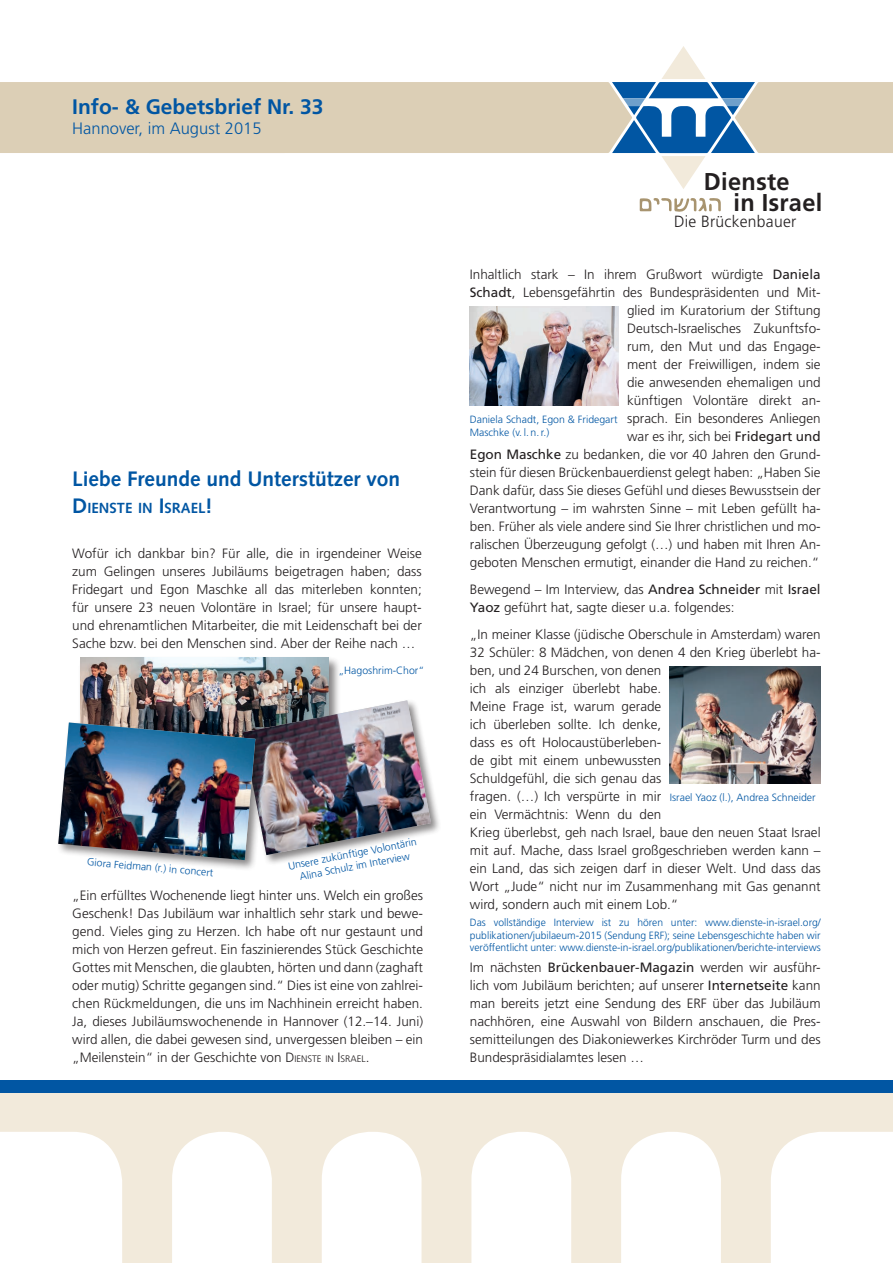
<style>
.page{position:relative;width:893px;height:1263px;background:#fff}
.page>*{position:absolute;margin:0;border:0;box-sizing:border-box;transform-origin:0 0}
.t1{font:700 24.3px/21.6px "Frutiger";color:#231f20}
.t2{font:700 21px "Syntax";color:#0156a3}
.t3{font:700 21px "Frutiger";color:#0156a3}
.t4{font:300 16.5px "Frutiger";color:#0156a3}
.t5{font:300 16.2px "Frutiger";color:#231f20}
.t6{font:700 14.7px "Syntax";color:#0156a3}
.t7{font:300 13.5px/18px "Frutiger";color:#231f20;text-align:justify}
.t8{font:300 10.5px/12.6px "Frutiger";color:#0156a3;text-align:justify}
.s1{font-size:21px}
.s2{font-style:inherit}
.s3{font-size:9.45px}
.s4{font-weight:400}
</style>
<div class="page">
<svg style="left:1px;top:1093px;width:892px;height:170px"></svg>
<div style="left:0;top:1080px;width:893px;height:13px;background:#0156a3"></div>
<svg style="left:640px;top:198px;width:81px;height:14px"></svg>
<svg style="left:0;top:46px;width:893px;height:143px"></svg>
<img style="left:470px;top:306px;width:149px;height:99px">
<div style="left:78px;top:655px;width:263px;height:120px;background:#231f20;opacity:.55"></div>
<img style="left:81px;top:658px;width:248px;height:42px">
<img style="left:670px;top:666px;width:151px;height:117px">
<div style="left:241px;top:699px;width:201px;height:167px;background:#231f20;opacity:.55"></div>
<div style="left:56px;top:720px;width:211px;height:152px;background:#231f20;opacity:.55"></div>
<img style="left:58px;top:700px;width:373px;height:160px">
<img style="left:58px;top:722px;width:197px;height:138px">
<svg style="left:0;top:1093px;width:1px;height:39px"></svg>
<h2 class="t3" style="left:72px;top:94px;width:253px">Info- &amp; Gebetsbrief Nr. 33</h2>
<p class="t4" style="left:72px;top:118px;width:191px">Hannover, im August 2015</p>
<h2 class="t2" style="left:72px;top:467px;width:329px">Liebe Freunde und Unterstützer von</h2>
<p class="t6" style="left:72px;top:499px;width:142px"><span class="s1">D</span>IENSTE IN <span class="s1">I</span>SRAEL<span class="s1">!</span></p>
<p class="t7" style="left:72px;top:544px;width:351px">Wofür ich dankbar bin? Für alle, die in irgendeiner Weise zum Gelingen unseres Jubiläums beigetragen haben; dass Fridegart und Egon Maschke all das miterleben konnten; für unsere 23 neuen Volontäre in Israel; für unsere haupt&shy;und ehrenamtlichen Mitarbeiter, die mit Leidenschaft bei der Sache bzw. bei den Menschen sind. Aber der Reihe nach …</p>
<p class="t8" style="left:88px;top:855px;width:128px;rotate:5deg">Giora Feidman (r.) in concert</p>
<p class="t8" style="left:338px;top:664px;width:87px">„Hagoshrim-Chor“</p>
<p class="t8" style="left:287px;top:860px;width:132px;text-align:center;rotate:-11deg">Unsere zukünftige Volontärin<br>Alina Schulz im Interview</p>
<p class="t7" style="left:72px;top:886px;width:352px">„Ein erfülltes Wochenende liegt hinter uns. Welch ein großes Geschenk! Das Jubiläum war inhaltlich sehr stark und bewe&shy;gend. Vieles ging zu Herzen. Ich habe oft nur gestaunt und mich von Herzen gefreut. Ein faszinierendes Stück Geschichte Gottes mit Menschen, die glaubten, hörten und dann (zaghaft oder mutig) Schritte gegangen sind.“ Dies ist eine von zahlrei&shy;chen Rückmeldungen, die uns im Nachhinein erreicht haben.<br>Ja, dieses Jubiläumswochenende in Hannover (12.–14. Juni) wird allen, die dabei gewesen sind, unvergessen bleiben – ein „Meilenstein“ in der Geschichte von <span class="s2">D</span><span class="s3">IENSTE IN</span> <span class="s2">I</span> <span class="s3">SRAEL</span>.</p>
<h1 class="t1" style="left:734px;top:171px;width:91px;text-indent:-30px">Dienste<br>in Israel</h1>
<p class="t5" style="left:674px;top:212px;width:124px">Die Brückenbauer</p>
<p class="t7" style="left:470px;top:265px;width:352px;text-align:right">Inhaltlich stark – In ihrem Grußwort würdigte <span class="s4">Daniela Schadt</span>, Lebensgefährtin des Bundespräsidenten und Mit&shy;glied im Kuratorium der Stiftung<br>Deutsch-Israelisches Zukunftsfo-<br>rum, den Mut und das Engage-<br>ment der Freiwilligen, indem sie<br>die anwesenden ehemaligen und<br>künftigen Volontäre direkt an-<br>sprach. Ein besonderes Anliegen<br>war es ihr, sich bei <span class="s4">Fridegart und<br>Egon Maschke</span> zu bedanken, die vor 40 Jahren den Grund&shy;stein für diesen Brückenbauerdienst gelegt haben: „Haben Sie Dank dafür, dass Sie dieses Gefühl und dieses Bewusstsein der Verantwortung – im wahrsten Sinne – mit Leben gefüllt ha&shy;ben. Früher als viele andere sind Sie Ihrer christlichen und mo&shy;ralischen Überzeugung gefolgt (…) und haben mit Ihren An&shy;geboten Menschen ermutigt, einander die Hand zu reichen.“</p>
<p class="t7" style="left:470px;top:580px;width:352px">Bewegend – Im Interview, das <span class="s4">Andrea Schneider</span> mit <span class="s4">Israel<br>Yaoz</span> geführt hat, sagte dieser u.a. folgendes:</p>
<p class="t7" style="left:470px;top:625px;width:352px;text-align:left">„In meiner Klasse (jüdische Oberschule in Amsterdam) waren 32 Schüler: 8 Mädchen, von denen 4 den Krieg überlebt ha&shy;ben, und 24 Burschen, von denen<br>ich als einziger überlebt habe.<br>Meine Frage ist, warum gerade<br>ich überleben sollte. Ich denke,<br>dass es oft Holocaustüberleben-<br>de gibt mit einem unbewussten<br>Schuldgefühl, die sich genau das<br>fragen. (…) Ich verspürte in mir<br>ein Vermächtnis: Wenn du den<br>Krieg überlebst, geh nach Israel, baue den neuen Staat Israel mit auf. Mache, dass Israel großgeschrieben werden kann – ein Land, das sich zeigen darf in dieser Welt. Und dass das Wort „Jude“ nicht nur im Zusammenhang mit Gas genannt wird, sondern auch mit einem Lob.“</p>
<p class="t8" style="left:470px;top:916px;width:352px">Das vollständige Interview ist zu hören unter: www.dienste-in-israel.org/ publikationen/jubilaeum-2015 (Sendung ERF); seine Lebensgeschichte haben wir veröffentlicht unter: www.dienste-in-israel.org/publikationen/berichte-interviews</p>
<p class="t7" style="left:470px;top:958px;width:352px">Im nächsten <span class="s4">Brückenbauer-Magazin</span> werden wir ausführ&shy;lich vom Jubiläum berichten; auf unserer <span class="s4">Internetseite</span> kann man bereits jetzt eine Sendung des ERF über das Jubiläum nachhören, eine Auswahl von Bildern anschauen, die Pres&shy;semitteilungen des Diakoniewerkes Kirchröder Turm und des Bundespräsidialamtes lesen …</p>
<p class="t8" style="left:470px;top:413px;width:149px">Daniela Schadt, Egon &amp; Fridegart<br>Maschke (v. l. n. r.)</p>
<p class="t8" style="left:670px;top:791px;width:147px">Israel Yaoz (l.), Andrea Schneider</p>
</div>
